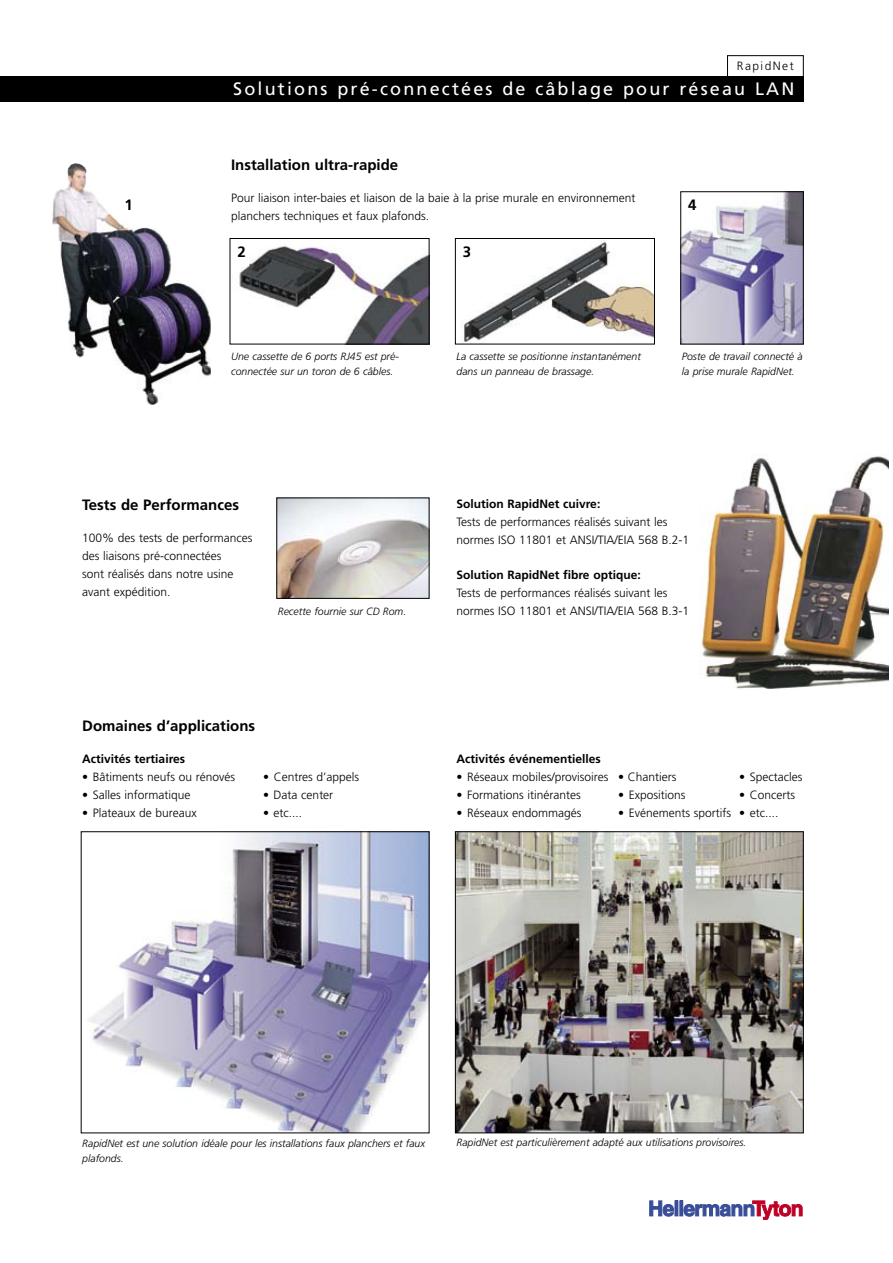
<style>
.page{position:relative;width:893px;height:1263px;background:#fff}
.page>*{position:absolute;margin:0;border:0;box-sizing:border-box;transform-origin:0 0}
.t1{font:18px "Frutiger";letter-spacing:.12em;color:#fff}
.t2{font:700 15px "Frutiger";color:#000}
.t3{font:300 12px/18px "Frutiger";color:#000}
.t4{font:700 12px "Frutiger";color:#000}
.t5{font:300 12px "Frutiger";letter-spacing:.12em;color:#000}
.t6{font:italic 300 10.5px/15px "Frutiger";color:#000}
</style>
<div class="page">
<img style="left:649px;top:1200px;width:154px;height:17px">
<div style="left:675px;top:1201px;width:3px;height:15px;border:1px solid #3a4d98"></div>
<div style="left:680px;top:1201px;width:3px;height:15px;border:1px solid #3a4d98"></div>
<svg style="left:649px;top:1201px;width:25px;height:15px"></svg>
<svg style="left:683px;top:1201px;width:119px;height:19px"></svg>
<img style="left:699px;top:455px;width:190px;height:234px">
<svg style="left:727px;top:55px;width:77px;height:48px"></svg>
<div style="left:0;top:77px;width:804px;height:25px;background:#000"></div>
<img style="left:88px;top:833px;width:339px;height:298px">
<img style="left:457px;top:833px;width:345px;height:298px">
<div style="left:455px;top:831px;width:349px;height:302px;border:1px solid #000"></div>
<img style="left:239px;top:245px;width:188px;height:97px">
<div style="left:230px;top:238px;width:199px;height:106px;border:1px solid #000"></div>
<img style="left:460px;top:241px;width:193px;height:101px">
<div style="left:455px;top:238px;width:200px;height:106px;border:1px solid #000"></div>
<img style="left:682px;top:193px;width:120px;height:149px">
<div style="left:680px;top:191px;width:124px;height:153px;border:1px solid #000"></div>
<img style="left:278px;top:499px;width:149px;height:98px">
<div style="left:276px;top:497px;width:153px;height:102px;border:1px solid #000"></div>
<img style="left:52px;top:163px;width:159px;height:242px">
<p class="t5" style="left:737px;top:59px;width:58px">RapidNet</p>
<h1 class="t1" style="left:233px;top:78px;width:563px">Solutions pré-connectées de câblage pour réseau LAN</h1>
<p class="t2" style="left:124px;top:196px;width:10px">1</p>
<p class="t2" style="left:231px;top:156px;width:169px">Installation ultra-rapide</p>
<p class="t3" style="left:231px;top:189px;width:406px">Pour liaison inter-baies et liaison de la baie à la prise murale en environnement planchers techniques et faux plafonds.</p>
<p class="t2" style="left:237px;top:243px;width:10px">2</p>
<p class="t2" style="left:463px;top:243px;width:10px">3</p>
<p class="t2" style="left:688px;top:196px;width:10px">4</p>
<p class="t6" style="left:231px;top:349px;width:169px">Une cassette de 6 ports RJ45 est pré&shy;connectée sur un toron de 6 câbles.</p>
<p class="t6" style="left:456px;top:349px;width:186px">La cassette se positionne instantanément dans un panneau de brassage.</p>
<p class="t6" style="left:682px;top:349px;width:122px">Poste de travail connecté à la prise murale RapidNet.</p>
<p class="t2" style="left:82px;top:496px;width:158px">Tests de Performances</p>
<p class="t3" style="left:82px;top:529px;width:172px">100% des tests de performances des liaisons pré-connectées<br>sont réalisés dans notre usine avant expédition.</p>
<p class="t6" style="left:278px;top:603px;width:130px">Recette fournie sur CD Rom.</p>
<p class="t2" style="left:82px;top:717px;width:174px">Domaines d’applications</p>
<p class="t4" style="left:82px;top:752px;width:104px">Activités tertiaires</p>
<p class="t3" style="left:82px;top:768px;width:154px">• Bâtiments neufs ou rénovés</p>
<p class="t3" style="left:263px;top:768px;width:98px">• Centres d’appels</p>
<p class="t3" style="left:82px;top:786px;width:110px">• Salles informatique</p>
<p class="t3" style="left:263px;top:786px;width:72px">• Data center</p>
<p class="t3" style="left:82px;top:804px;width:116px">• Plateaux de bureaux</p>
<p class="t3" style="left:263px;top:804px;width:41px">• etc....</p>
<p class="t4" style="left:456px;top:497px;width:145px">Solution RapidNet cuivre:</p>
<p class="t3" style="left:456px;top:513px;width:234px">Tests de performances réalisés suivant les normes ISO 11801 et ANSI/TIA/EIA 568 B.2-1</p>
<p class="t4" style="left:456px;top:567px;width:186px">Solution RapidNet fibre optique:</p>
<p class="t3" style="left:456px;top:584px;width:234px">Tests de performances réalisés suivant les normes ISO 11801 et ANSI/TIA/EIA 568 B.3-1</p>
<p class="t4" style="left:456px;top:752px;width:146px">Activités événementielles</p>
<p class="t3" style="left:456px;top:768px;width:221px">• Réseaux mobiles/provisoires • Chantiers</p>
<p class="t3" style="left:739px;top:768px;width:65px">• Spectacles</p>
<p class="t3" style="left:456px;top:786px;width:126px">• Formations itinérantes</p>
<p class="t3" style="left:618px;top:786px;width:69px">• Expositions</p>
<p class="t3" style="left:739px;top:786px;width:57px">• Concerts</p>
<p class="t3" style="left:456px;top:804px;width:126px">• Réseaux endommagés</p>
<p class="t3" style="left:618px;top:804px;width:162px">• Evénements sportifs • etc....</p>
<p class="t6" style="left:82px;top:1136px;width:344px">RapidNet est une solution idéale pour les installations faux planchers et faux plafonds.</p>
<p class="t6" style="left:456px;top:1135px;width:291px">RapidNet est particulièrement adapté aux utilisations provisoires.</p>
</div>
